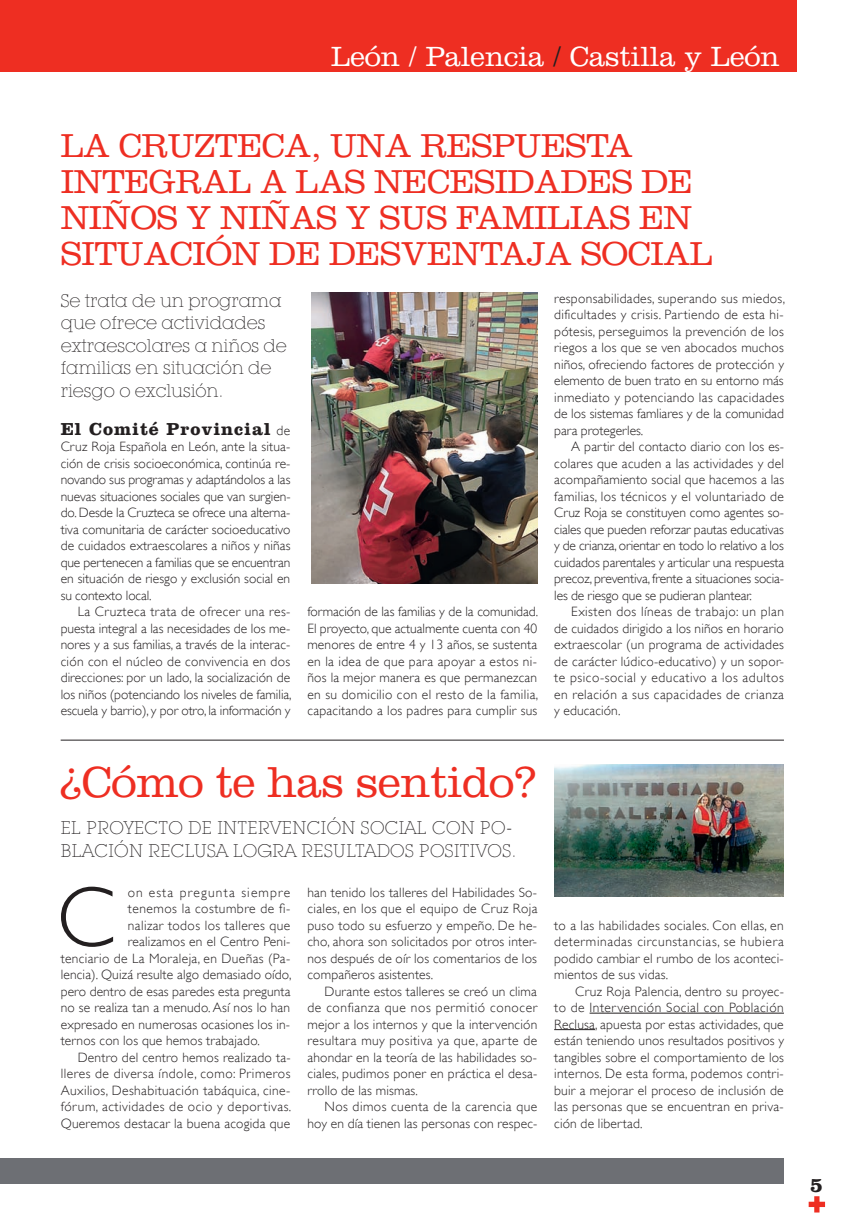
<style>
.page{position:relative;width:851px;height:1221px;background:#fff}
.page>*{position:absolute;margin:0;border:0;box-sizing:border-box;transform-origin:0 0}
.t1{font:300 86.1px "Gill Sans";color:#231f20}
.t2{font:300 45px "Clarendon";letter-spacing:-.005em;color:#ee2e22}
.t3{font:300 34.5px/36px "Clarendon";letter-spacing:-.01em;color:#ee2e22}
.t4{font:300 28.8px "Clarendon";color:#fff}
.t5{font:700 21px "Clarendon";color:#231f20}
.t6{font:300 18px/22.5px "Lubalin Graph IT Cby BT Xtra";letter-spacing:-.005em;color:#231f20}
.t7{font:300 18px/22.5px "Lubalin Graph IT Cby BT Xtra";letter-spacing:.02em;color:#231f20}
.t8{font:700 18px "Clarendon";letter-spacing:.05em;color:#231f20}
.t9{font:300 13.5px/16.5px "Gill Sans";letter-spacing:.015em;color:#231f20;text-align:justify}
.t10{font:300 13.5px "Gill Sans";letter-spacing:-.01em;color:#231f20}
.t11{font:300 13.5px "Gill Sans";letter-spacing:.035em;color:#231f20}
.t12{font:300 13.5px "Gill Sans";letter-spacing:-.005em;color:#231f20}
.t13{font:300 13.5px "Gill Sans";letter-spacing:.04em;color:#231f20}
.t14{font:300 13.5px "Gill Sans";letter-spacing:.045em;color:#231f20}
.t15{font:300 13.5px "Gill Sans";letter-spacing:.085em;color:#231f20}
.s1{color:#231f20}
.s2{font-family:"Gill Sans";font-weight:300;font-size:13.5px}
</style>
<div class="page">
<svg style="left:808px;top:1196px;width:17px;height:17px"></svg>
<div style="left:0;top:0;width:796px;height:72px;background:#ee2e22"></div>
<div style="left:0;top:1159px;width:783px;height:25px;background:#6d6f74"></div>
<hr style="left:61px;top:740px;width:722px;height:1px;background:#231f20">
<img style="left:554px;top:765px;width:229px;height:132px">
<hr style="left:589px;top:1013px;width:194px;height:1px;background:#231f20">
<hr style="left:554px;top:1029px;width:41px;height:1px;background:#231f20">
<img style="left:312px;top:292px;width:225px;height:291px">
<p class="t4" style="left:331px;top:46px;width:450px">León / Palencia <span class="s1">/</span> Castilla y León</p>
<p class="t3" style="left:61px;top:131px;width:653px">LA CRUZTECA, UNA RESPUESTA<br>INTEGRAL A LAS NECESIDADES DE<br>NIÑOS Y NIÑAS Y SUS FAMILIAS EN<br>SITUACIÓN DE DESVENTAJA SOCIAL</p>
<p class="t6" style="left:61px;top:290px;width:228px">Se trata de un programa que ofrece actividades extraescolares a niños de familias en situación de riesgo o exclusión.</p>
<p class="t8" style="left:61px;top:422px;width:231px">El Comité Provincial <span class="s2">de</span></p>
<p class="t9" style="left:61px;top:438px;width:231px">Cruz Roja Española en León, ante la situa-</p>
<p class="t9" style="left:61px;top:455px;width:231px">ción de crisis socioeconómica, continúa re-</p>
<p class="t12" style="left:61px;top:472px;width:231px">novando sus programas y adaptándolos a las</p>
<p class="t12" style="left:61px;top:488px;width:231px">nuevas situaciones sociales que van surgien-</p>
<p class="t10" style="left:61px;top:505px;width:231px">do. Desde la Cruzteca se ofrece una alterna-</p>
<p class="t9" style="left:61px;top:521px;width:231px">tiva comunitaria de carácter socioeducativo</p>
<p class="t9" style="left:61px;top:537px;width:231px">de cuidados extraescolares a niños y niñas</p>
<p class="t10" style="left:61px;top:554px;width:231px">que pertenecen a familias que se encuentran</p>
<p class="t9" style="left:61px;top:570px;width:231px">en situación de riesgo y exclusión social en</p>
<p class="t12" style="left:61px;top:587px;width:92px">su contexto local.</p>
<p class="t9" style="left:78px;top:603px;width:214px">La Cruzteca trata de ofrecer una res-</p>
<p class="t9" style="left:61px;top:620px;width:231px">puesta integral a las necesidades de los me-</p>
<p class="t9" style="left:61px;top:636px;width:231px">nores y a sus familias, a través de la interac-</p>
<p class="t9" style="left:61px;top:653px;width:231px">ción con el núcleo de convivencia en dos</p>
<p class="t9" style="left:61px;top:669px;width:231px">direcciones: por un lado, la socialización de</p>
<p class="t9" style="left:61px;top:686px;width:232px">los niños (potenciando los niveles de familia,</p>
<p class="t12" style="left:61px;top:703px;width:231px">escuela y barrio), y por otro, la información y</p>
<p class="t9" style="left:554px;top:290px;width:232px">responsabilidades, superando sus miedos,</p>
<p class="t9" style="left:554px;top:306px;width:231px">dificultades y crisis. Partiendo de esta hi-</p>
<p class="t9" style="left:554px;top:323px;width:231px">pótesis, perseguimos la prevención de los</p>
<p class="t9" style="left:554px;top:339px;width:231px">riegos a los que se ven abocados muchos</p>
<p class="t9" style="left:554px;top:356px;width:231px">niños, ofreciendo factores de protección y</p>
<p class="t9" style="left:554px;top:372px;width:231px">elemento de buen trato en su entorno más</p>
<p class="t9" style="left:554px;top:389px;width:231px">inmediato y potenciando las capacidades</p>
<p class="t9" style="left:554px;top:405px;width:231px">de los sistemas famliares y de la comunidad</p>
<p class="t9" style="left:554px;top:422px;width:91px">para protegerles.</p>
<p class="t9" style="left:571px;top:438px;width:214px">A partir del contacto diario con los es-</p>
<p class="t9" style="left:554px;top:455px;width:231px">colares que acuden a las actividades y del</p>
<p class="t9" style="left:554px;top:471px;width:231px">acompañamiento social que hacemos a las</p>
<p class="t9" style="left:554px;top:488px;width:231px">familias, los técnicos y el voluntariado de</p>
<p class="t9" style="left:554px;top:504px;width:231px">Cruz Roja se constituyen como agentes so-</p>
<p class="t10" style="left:554px;top:521px;width:231px">ciales que pueden reforzar pautas educativas</p>
<p class="t10" style="left:554px;top:538px;width:231px">y de crianza, orientar en todo lo relativo a los</p>
<p class="t10" style="left:554px;top:554px;width:231px">cuidados parentales y articular una respuesta</p>
<p class="t10" style="left:554px;top:571px;width:231px">precoz, preventiva, frente a situaciones socia-</p>
<p class="t12" style="left:554px;top:587px;width:199px">les de riesgo que se pudieran plantear.</p>
<p class="t11" style="left:571px;top:604px;width:214px">Existen dos líneas de trabajo: un plan</p>
<p class="t9" style="left:554px;top:620px;width:231px">de cuidados dirigido a los niños en horario</p>
<p class="t9" style="left:554px;top:636px;width:231px">extraescolar (un programa de actividades</p>
<p class="t9" style="left:554px;top:653px;width:231px">de carácter lúdico-educativo) y un sopor-</p>
<p class="t13" style="left:554px;top:670px;width:231px">te psico-social y educativo a los adultos</p>
<p class="t11" style="left:554px;top:686px;width:231px">en relación a sus capacidades de crianza</p>
<p class="t9" style="left:554px;top:702px;width:68px">y educación.</p>
<p class="t9" style="left:307px;top:603px;width:232px">formación de las familias y de la comunidad.<br>El proyecto, que actualmente cuenta con 40 menores de entre 4 y 13 años, se sustenta en la idea de que para apoyar a estos ni&shy;ños la mejor manera es que permanezcan en su domicilio con el resto de la familia, capacitando a los padres para cumplir sus</p>
<p class="t2" style="left:60px;top:765px;width:478px">¿Cómo te has sentido?</p>
<p class="t7" style="left:61px;top:818px;width:457px">EL PROYECTO DE INTERVENCIÓN SOCIAL CON PO-<br>BLACIÓN RECLUSA LOGRA RESULTADOS POSITIVOS.</p>
<p class="t1" style="left:57px;top:869px;width:60px">C</p>
<p class="t15" style="left:128px;top:885px;width:164px">on esta pregunta siempre</p>
<p class="t9" style="left:307px;top:884px;width:231px">han tenido los talleres del Habilidades So-</p>
<p class="t9" style="left:307px;top:900px;width:231px">ciales, en los que el equipo de Cruz Roja</p>
<p class="t9" style="left:307px;top:917px;width:231px">puso todo su esfuerzo y empeño. De he-</p>
<p class="t9" style="left:307px;top:933px;width:231px">cho, ahora son solicitados por otros inter-</p>
<p class="t9" style="left:307px;top:950px;width:231px">nos después de oír los comentarios de los</p>
<p class="t9" style="left:307px;top:966px;width:127px">compañeros asistentes.</p>
<p class="t9" style="left:324px;top:983px;width:214px">Durante estos talleres se creó un clima</p>
<p class="t14" style="left:307px;top:1000px;width:231px">de confianza que nos permitió conocer</p>
<p class="t9" style="left:307px;top:1016px;width:231px">mejor a los internos y que la intervención</p>
<p class="t11" style="left:307px;top:1033px;width:231px">resultara muy positiva ya que, aparte de</p>
<p class="t9" style="left:307px;top:1049px;width:231px">ahondar en la teoría de las habilidades so-</p>
<p class="t9" style="left:307px;top:1065px;width:231px">ciales, pudimos poner en práctica el desa-</p>
<p class="t9" style="left:307px;top:1082px;width:112px">rrollo de las mismas.</p>
<p class="t11" style="left:324px;top:1099px;width:214px">Nos dimos cuenta de la carencia que</p>
<p class="t9" style="left:307px;top:1115px;width:231px">hoy en día tienen las personas con respec-</p>
<p class="t11" style="left:128px;top:901px;width:164px">tenemos la costumbre de fi-</p>
<p class="t9" style="left:128px;top:917px;width:164px">nalizar todos los talleres que</p>
<p class="t9" style="left:128px;top:933px;width:164px">realizamos en el Centro Peni-</p>
<p class="t9" style="left:61px;top:950px;width:231px">tenciario de La Moraleja, en Dueñas (Pa-</p>
<p class="t9" style="left:61px;top:966px;width:232px">lencia). Quizá resulte algo demasiado oído,</p>
<p class="t9" style="left:61px;top:983px;width:231px">pero dentro de esas paredes esta pregunta</p>
<p class="t9" style="left:61px;top:999px;width:231px">no se realiza tan a menudo. Así nos lo han</p>
<p class="t9" style="left:61px;top:1016px;width:231px">expresado en numerosas ocasiones los in-</p>
<p class="t9" style="left:61px;top:1032px;width:201px">ternos con los que hemos trabajado.</p>
<p class="t9" style="left:78px;top:1049px;width:214px">Dentro del centro hemos realizado ta-</p>
<p class="t11" style="left:61px;top:1066px;width:231px">lleres de diversa índole, como: Primeros</p>
<p class="t9" style="left:61px;top:1082px;width:231px">Auxilios, Deshabituación tabáquica, cine-</p>
<p class="t13" style="left:61px;top:1099px;width:232px">fórum, actividades de ocio y deportivas.</p>
<p class="t9" style="left:61px;top:1115px;width:231px">Queremos destacar la buena acogida que</p>
<p class="t9" style="left:554px;top:917px;width:231px">to a las habilidades sociales. Con ellas, en</p>
<p class="t14" style="left:554px;top:934px;width:231px">determinadas circunstancias, se hubiera</p>
<p class="t9" style="left:554px;top:950px;width:231px">podido cambiar el rumbo de los aconteci-</p>
<p class="t9" style="left:554px;top:966px;width:115px">mientos de sus vidas.</p>
<p class="t9" style="left:575px;top:983px;width:210px">Cruz Roja Palencia, dentro su proyec-</p>
<p class="t13" style="left:554px;top:1000px;width:231px">to de Intervención Social con Población</p>
<p class="t9" style="left:554px;top:1016px;width:231px">Reclusa, apuesta por estas actividades, que</p>
<p class="t9" style="left:554px;top:1032px;width:231px">están teniendo unos resultados positivos y</p>
<p class="t9" style="left:554px;top:1049px;width:231px">tangibles sobre el comportamiento de los</p>
<p class="t9" style="left:554px;top:1065px;width:231px">internos. De esta forma, podemos contri-</p>
<p class="t9" style="left:554px;top:1082px;width:231px">buir a mejorar el proceso de inclusión de</p>
<p class="t9" style="left:554px;top:1098px;width:231px">las personas que se encuentran en priva-</p>
<p class="t9" style="left:554px;top:1115px;width:90px">ción de libertad.</p>
<p class="t5" style="left:810px;top:1177px;width:14px">5</p>
</div>
